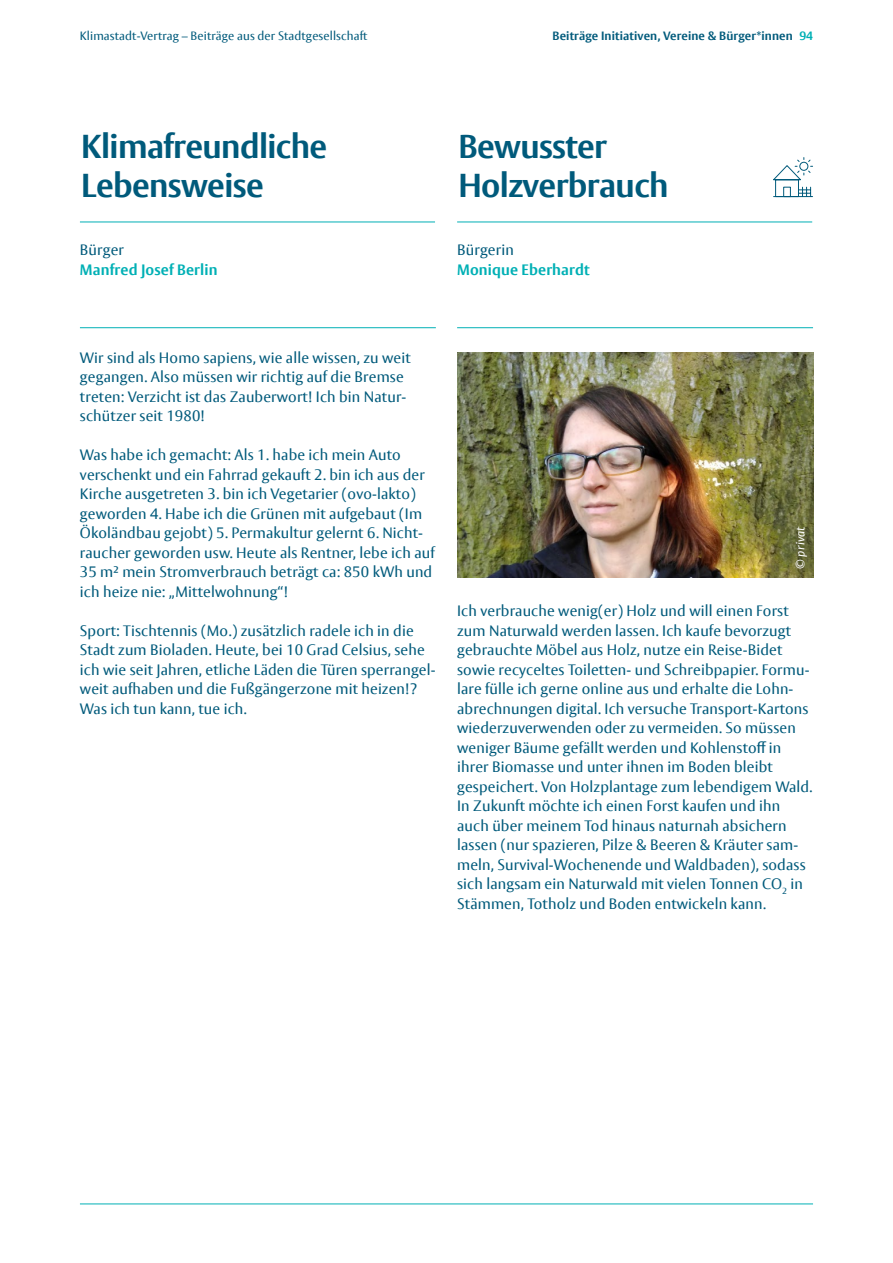
<style>
.page{position:relative;width:893px;height:1263px;background:#fff}
.page>*{position:absolute;margin:0;border:0;box-sizing:border-box;transform-origin:0 0}
.t1{font:700 33px/39px "Vesta Pro";letter-spacing:-.02em;color:#005a7b}
.t2{font:15px/19.5px "Vesta Pro";letter-spacing:.01em;color:#005a7b}
.t3{font:700 15px "Vesta Pro";letter-spacing:.01em;color:#00b0b5}
.t4{font:12px "Vesta Pro";letter-spacing:.01em;color:#005a7b}
.t5{font:700 12px "Vesta Pro";letter-spacing:.01em;color:#005a7b}
.t6{font:italic 12px "Vesta Pro";color:#fff}
.t7{font:700 12px "Vesta Pro";color:#00b0b5}
</style>
<div class="page">
<hr style="left:80px;top:222px;width:355px;height:1px;background:#00b0b5">
<hr style="left:457px;top:222px;width:355px;height:1px;background:#00b0b5">
<hr style="left:80px;top:1203px;width:733px;height:1px;background:#00b0b5">
<svg style="left:773px;top:157px;width:40px;height:40px"></svg>
<hr style="left:80px;top:327px;width:356px;height:1px;background:#00b0b5">
<hr style="left:457px;top:327px;width:356px;height:1px;background:#00b0b5">
<img style="left:457px;top:353px;width:357px;height:225px">
<p class="t4" style="left:80px;top:28px;width:289px">Klimastadt-Vertrag – Beiträge aus der Stadtgesellschaft</p>
<p class="t5" style="left:553px;top:28px;width:242px">Beiträge Initiativen, Vereine &amp; Bürger*innen</p>
<p class="t7" style="left:800px;top:29px;width:15px">94</p>
<h1 class="t1" style="left:81px;top:126px;width:247px">Klimafreundliche<br>Lebensweise</h1>
<h1 class="t1" style="left:458px;top:126px;width:212px">Bewusster<br>Holzverbrauch</h1>
<p class="t2" style="left:80px;top:240px;width:46px">Bürger</p>
<p class="t3" style="left:80px;top:260px;width:139px">Manfred Josef Berlin</p>
<p class="t2" style="left:457px;top:240px;width:58px">Bürgerin</p>
<p class="t3" style="left:457px;top:260px;width:134px">Monique Eberhardt</p>
<p class="t2" style="left:80px;top:347px;width:332px">Wir sind als Homo sapiens, wie alle wissen, zu weit gegangen. Also müssen wir richtig auf die Bremse treten: Verzicht ist das Zauberwort! Ich bin Natur&shy;schützer seit 1980!</p>
<p class="t2" style="left:80px;top:445px;width:356px">Was habe ich gemacht: Als 1. habe ich mein Auto verschenkt und ein Fahrrad gekauft 2. bin ich aus der Kirche ausgetreten 3. bin ich Vegetarier (ovo-lakto) geworden 4. Habe ich die Grünen mit aufgebaut (Im Ökoländbau gejobt) 5. Permakultur gelernt 6. Nicht&shy;raucher geworden usw. Heute als Rentner, lebe ich auf 35 m2 mein Stromverbrauch beträgt ca: 850 kWh und ich heize nie: „Mittelwohnung“!</p>
<p class="t2" style="left:80px;top:620px;width:357px">Sport: Tischtennis (Mo.) zusätzlich radele ich in die Stadt zum Bioladen. Heute, bei 10 Grad Celsius, sehe ich wie seit Jahren, etliche Läden die Türen sperrangel&shy;weit aufhaben und die Fußgängerzone mit heizen!?<br>Was ich tun kann, tue ich.</p>
<p class="t6" style="left:793px;top:569px;width:44px;rotate:-90deg">© privat</p>
<p class="t2" style="left:457px;top:601px;width:357px">Ich verbrauche wenig(er) Holz und will einen Forst zum Naturwald werden lassen. Ich kaufe bevorzugt gebrauchte Möbel aus Holz, nutze ein Reise-Bidet sowie recyceltes Toiletten- und Schreibpapier. Formu&shy;lare fülle ich gerne online aus und erhalte die Lohn&shy;abrechnungen digital. Ich versuche Transport-Kartons wiederzuverwenden oder zu vermeiden. So müssen weniger Bäume gefällt werden und Kohlenstoff in ihrer Biomasse und unter ihnen im Boden bleibt gespeichert. Von Holzplantage zum lebendigem Wald.<br>In Zukunft möchte ich einen Forst kaufen und ihn auch über meinem Tod hinaus naturnah absichern lassen (nur spazieren, Pilze &amp; Beeren &amp; Kräuter sam&shy;meln, Survival-Wochenende und Waldbaden), sodass sich langsam ein Naturwald mit vielen Tonnen CO<sub>2</sub> in Stämmen, Totholz und Boden entwickeln kann.</p>
</div>
